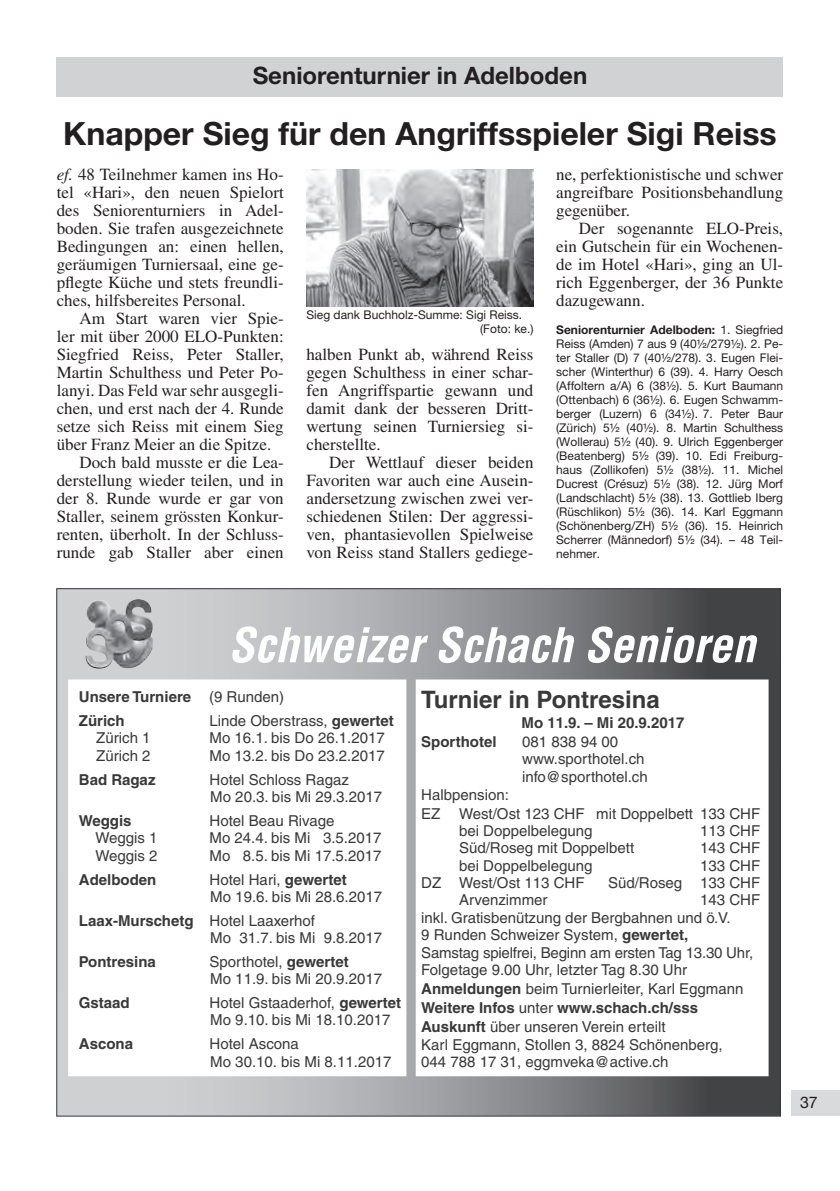
<style>
.page{position:relative;width:840px;height:1191px;background:#fff}
.page>*{position:absolute;margin:0;border:0;box-sizing:border-box;transform-origin:0 0}
.t1{font:700 32px "Helvetica Neue LT Pro";color:#231f20}
.t2{font:700 24px "Helvetica Neue";color:#231f20}
.t3{font:700 24px "Helvetica";color:#3a393a}
.t4{font:17px/18px "Times LT Std";color:#231f20;text-align:justify}
.t5{font:16px "Helvetica Neue LT Pro";color:#231f20}
.t6{font:15px/17.4px "Helvetica";color:#3a393a}
.t7{font:700 15px/24px "Helvetica";color:#3a393a}
.t8{font:12px/14px "Helvetica Neue LT Pro";color:#231f20;text-align:justify}
.s1{font-style:italic}
.s2{font-weight:700}
.s3{font-weight:400}
</style>
<div class="page">
<div style="left:791px;top:1090px;width:48px;height:26px;background:#d9dadc"></div>
<svg style="left:58px;top:590px;width:720px;height:524px"></svg>
<img style="left:85px;top:599px;width:67px;height:69px">
<div style="left:57px;top:57px;width:725px;height:39px;background:#d1d2d4"></div>
<img style="left:306px;top:169px;width:227px;height:137px">
<h2 class="t2" style="left:252px;top:61px;width:336px">Seniorenturnier in Adelboden</h2>
<h1 class="t1" style="left:63px;top:113px;width:714px">Knapper Sieg für den Angriffsspieler Sigi Reiss</h1>
<p class="t4" style="left:57px;top:165px;width:228px"><span class="s1">ef.</span> 48 Teilnehmer kamen ins Ho&shy;tel «Hari», den neuen Spielort des Seniorenturniers in Adel&shy;boden. Sie trafen ausgezeichnete Bedingungen an: einen hellen, geräumigen Turniersaal, eine ge&shy;pflegte Küche und stets freundli&shy;ches, hilfsbereites Personal.</p>
<p class="t4" style="left:79px;top:309px;width:206px">Am Start waren vier Spie-</p>
<p class="t4" style="left:57px;top:327px;width:228px">ler mit über 2000 ELO-Punkten:</p>
<p class="t4" style="left:57px;top:345px;width:228px">Siegfried Reiss, Peter Staller,</p>
<p class="t4" style="left:57px;top:363px;width:228px">Martin Schulthess und Peter Po-</p>
<p class="t4" style="left:57px;top:381px;width:228px">lanyi. Das Feld war sehr ausgegli-</p>
<p class="t4" style="left:57px;top:399px;width:228px">chen, und erst nach der 4. Runde</p>
<p class="t4" style="left:57px;top:417px;width:228px">setze sich Reiss mit einem Sieg</p>
<p class="t4" style="left:57px;top:435px;width:216px">über Franz Meier an die Spitze.</p>
<p class="t4" style="left:79px;top:453px;width:206px">Doch bald musste er die Lea-</p>
<p class="t4" style="left:57px;top:471px;width:228px">derstellung wieder teilen, und in</p>
<p class="t4" style="left:57px;top:489px;width:228px">der 8. Runde wurde er gar von</p>
<p class="t4" style="left:57px;top:507px;width:228px">Staller, seinem grössten Konkur-</p>
<p class="t4" style="left:57px;top:525px;width:228px">renten, überholt. In der Schluss-</p>
<p class="t4" style="left:57px;top:543px;width:228px">runde gab Staller aber einen</p>
<p class="t8" style="left:480px;top:307px;width:55px;text-indent:-173px">Sieg dank Buchholz-Summe: Sigi Reiss. (Foto: ke.)</p>
<p class="t4" style="left:306px;top:345px;width:228px">halben Punkt ab, während Reiss gegen Schulthess in einer schar&shy;fen Angriffspartie gewann und damit dank der besseren Dritt&shy;wertung seinen Turniersieg si&shy;cherstellte.</p>
<p class="t4" style="left:306px;top:453px;width:228px;text-indent:23px">Der Wettlauf dieser beiden Favoriten war auch eine Ausein&shy;andersetzung zwischen zwei ver&shy;schiedenen Stilen: Der aggressi&shy;ven, phantasievollen Spielweise von Reiss stand Stallers gediege-</p>
<p class="t4" style="left:556px;top:165px;width:228px">ne, perfektionistische und schwer angreifbare Positionsbehandlung gegenüber.</p>
<p class="t4" style="left:556px;top:219px;width:228px;text-indent:23px">Der sogenannte ELO-Preis, ein Gutschein für ein Wochenen&shy;de im Hotel «Hari», ging an Ul&shy;rich Eggenberger, der 36 Punkte dazugewann.</p>
<p class="t8" style="left:556px;top:323px;width:228px"><span class="s2">Seniorenturnier Adelboden:</span> 1. Siegfried Reiss (Amden) 7 aus 9 (40½/279½). 2. Pe&shy;ter Staller (D) 7 (40½/278). 3. Eugen Flei&shy;scher (Winterthur) 6 (39). 4. Harry Oesch (Affoltern a/A) 6 (38½). 5. Kurt Baumann (Ottenbach) 6 (36½). 6. Eugen Schwamm&shy;berger (Luzern) 6 (34½). 7. Peter Baur (Zürich) 5½ (40½). 8. Martin Schulthess (Wollerau) 5½ (40). 9. Ulrich Eggenberger (Beatenberg) 5½ (39). 10. Edi Freiburg&shy;haus (Zollikofen) 5½ (38½). 11. Michel Ducrest (Crésuz) 5½ (38). 12. Jürg Morf (Landschlacht) 5½ (38). 13. Gottlieb Iberg (Rüschlikon) 5½ (36). 14. Karl Eggmann (Schönenberg/ZH) 5½ (36). 15. Heinrich Scherrer (Männedorf) 5½ (34). – 48 Teil&shy;nehmer.</p>
<p class="t7" style="left:79px;top:684px;width:207px">Unsere Turniere <span class="s3">(9 Runden)<br></span>Zürich</p>
<p class="t6" style="left:209px;top:712px;width:186px">Linde Oberstrass, <span class="s2">gewertet</span></p>
<p class="t6" style="left:96px;top:729px;width:56px">Zürich 1</p>
<p class="t6" style="left:209px;top:729px;width:177px">Mo 16.1. bis Do 26.1.2017</p>
<p class="t6" style="left:96px;top:747px;width:56px">Zürich 2</p>
<p class="t6" style="left:209px;top:747px;width:177px">Mo 13.2. bis Do 23.2.2017</p>
<p class="t7" style="left:79px;top:767px;width:78px">Bad Ragaz</p>
<p class="t6" style="left:209px;top:770px;width:174px">Hotel Schloss Ragaz<br>Mo 20.3. bis Mi 29.3.2017</p>
<p class="t7" style="left:79px;top:808px;width:54px">Weggis</p>
<p class="t6" style="left:209px;top:812px;width:126px">Hotel Beau Rivage</p>
<p class="t6" style="left:95px;top:829px;width:64px">Weggis 1</p>
<p class="t6" style="left:209px;top:829px;width:173px">Mo 24.4. bis Mi 3.5.2017</p>
<p class="t6" style="left:95px;top:846px;width:64px">Weggis 2</p>
<p class="t6" style="left:209px;top:846px;width:173px">Mo 8.5. bis Mi 17.5.2017</p>
<p class="t7" style="left:79px;top:867px;width:79px">Adelboden</p>
<p class="t6" style="left:209px;top:870px;width:174px">Hotel Hari, <span class="s2">gewertet<br></span>Mo 19.6. bis Mi 28.6.2017</p>
<p class="t6" style="left:210px;top:911px;width:173px;text-indent:-131px"><span class="s2">Laax-Murschetg</span> Hotel Laaxerhof<br>Mo 31.7. bis Mi 9.8.2017</p>
<p class="t7" style="left:79px;top:949px;width:78px">Pontresina</p>
<p class="t6" style="left:209px;top:952px;width:174px">Sporthotel, <span class="s2">gewertet<br></span>Mo 11.9. bis Mi 20.9.2017</p>
<p class="t7" style="left:79px;top:990px;width:52px">Gstaad</p>
<p class="t6" style="left:209px;top:994px;width:193px">Hotel Gstaaderhof, <span class="s2">gewertet<br></span>Mo 9.10. bis Mi 18.10.2017</p>
<p class="t7" style="left:79px;top:1031px;width:56px">Ascona</p>
<p class="t6" style="left:209px;top:1035px;width:183px">Hotel Ascona<br>Mo 30.10. bis Mi 8.11.2017</p>
<h2 class="t3" style="left:421px;top:685px;width:240px">Turnier in Pontresina</h2>
<p class="t7" style="left:521px;top:710px;width:164px">Mo 11.9. – Mi 20.9.2017</p>
<p class="t7" style="left:421px;top:729px;width:77px">Sporthotel</p>
<p class="t6" style="left:522px;top:733px;width:127px">081 838 94 00 www.sporthotel.ch info@sporthotel.ch</p>
<p class="t6" style="left:421px;top:786px;width:89px">Halbpension:</p>
<p class="t6" style="left:421px;top:804px;width:340px">EZ West/Ost 123 CHF mit Doppelbett 133 CHF</p>
<p class="t6" style="left:459px;top:822px;width:135px">bei Doppelbelegung</p>
<p class="t6" style="left:699px;top:822px;width:62px">113 CHF</p>
<p class="t6" style="left:459px;top:839px;width:177px">Süd/Roseg mit Doppelbett</p>
<p class="t6" style="left:699px;top:839px;width:62px">143 CHF</p>
<p class="t6" style="left:459px;top:856px;width:135px">bei Doppelbelegung</p>
<p class="t6" style="left:699px;top:856px;width:62px">133 CHF</p>
<p class="t6" style="left:421px;top:874px;width:165px">DZ West/Ost 113 CHF</p>
<p class="t6" style="left:607px;top:874px;width:154px">Süd/Roseg 133 CHF</p>
<p class="t6" style="left:459px;top:891px;width:90px">Arvenzimmer</p>
<p class="t6" style="left:421px;top:891px;width:340px;text-indent:279px">143 CHF inkl. Gratisbenützung der Bergbahnen und ö.V.<br>9 Runden Schweizer System, <span class="s2">gewertet,<br></span>Samstag spielfrei, Beginn am ersten Tag 13.30 Uhr, Folgetage 9.00 Uhr, letzter Tag 8.30 Uhr</p>
<p class="t6" style="left:421px;top:979px;width:323px;line-height:19px"><span class="s2">Anmeldungen</span> beim Turnierleiter, Karl Eggmann<br><span class="s2">Weitere Infos</span> unter <span class="s2">www.schach.ch/sss<br>Auskunft</span> über unseren Verein erteilt</p>
<p class="t6" style="left:421px;top:1035px;width:303px">Karl Eggmann, Stollen 3, 8824 Schönenberg,<br>044 788 17 31, eggmveka@active.ch</p>
<p class="t5" style="left:799px;top:1092px;width:19px">37</p>
</div>
